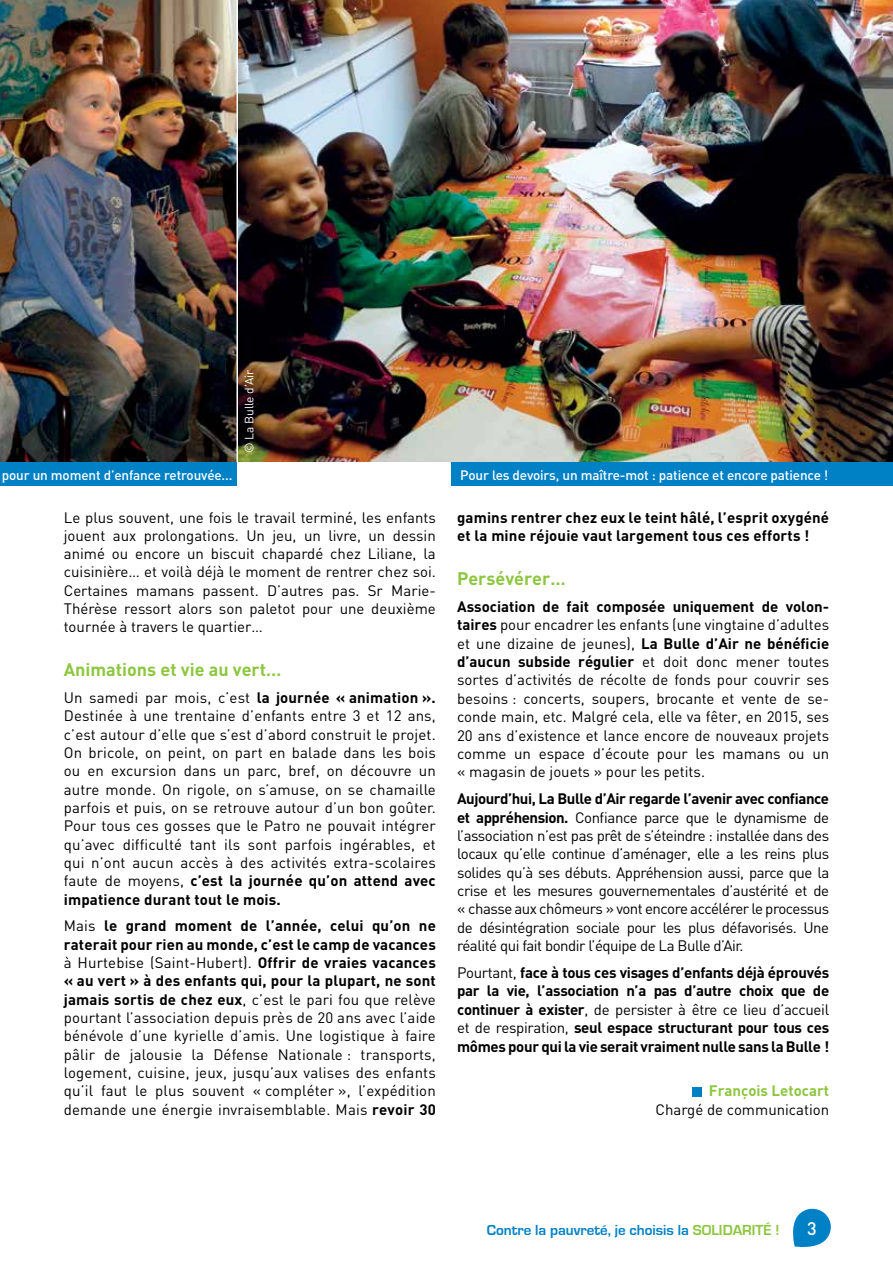
<style>
.page{position:relative;width:893px;height:1263px;background:#fff}
.page>*{position:absolute;margin:0;border:0;box-sizing:border-box;transform-origin:0 0}
.t1{font:700 18px "DIN";color:#8dc63f}
.t2{font:500 18px "DIN";color:#fff}
.t3{font:15px/18.3px "DIN";color:#000;text-align:justify}
.t4{font:700 15px/18.3px "DIN";letter-spacing:.01em;color:#000}
.t5{font:700 15px "Eurostile";color:#0081c6}
.t6{font:700 15px "DIN";color:#8dc63f}
.t7{font:500 13.5px "DIN";letter-spacing:-.01em;color:#fff}
.t8{font:12px "DIN";letter-spacing:-.01em;color:#fff}
.s1{font-weight:700}
.s2{font-weight:400}
.s3{color:#8dc63f}
</style>
<div class="page">
<svg style="left:793px;top:1208px;width:38px;height:40px"></svg>
<div style="left:692px;top:1087px;width:10px;height:9px;background:#0081c6"></div>
<img style="left:238px;top:0;width:655px;height:463px">
<img style="left:0;top:0;width:237px;height:463px">
<div style="left:0;top:462px;width:236px;height:24px;background:#0081c6"></div>
<div style="left:452px;top:462px;width:441px;height:24px;background:#0081c6"></div>
<p class="t8" style="left:242px;top:453px;width:85px;rotate:-90deg">© La Bulle d’Air</p>
<p class="t7" style="left:2px;top:466px;width:232px">pour un moment d’enfance retrouvée...</p>
<p class="t7" style="left:460px;top:466px;width:370px">Pour les devoirs, un maître-mot : patience et encore patience !</p>
<p class="t3" style="left:64px;top:508px;width:374px">Le plus souvent, une fois le travail terminé, les enfants jouent aux prolongations. Un jeu, un livre, un dessin animé ou encore un biscuit chapardé chez Liliane, la cuisinière… et voilà déjà le moment de rentrer chez soi.<br>Certaines mamans passent. D’autres pas. Sr Marie-Thérèse ressort alors son paletot pour une deuxième tournée à travers le quartier…</p>
<p class="t1" style="left:64px;top:658px;width:219px">Animations et vie au vert…</p>
<p class="t3" style="left:64px;top:688px;width:374px">Un samedi par mois, c’est <span class="s1">la journée « animation ».<br></span>Destinée à une trentaine d’enfants entre 3 et 12 ans, c’est autour d’elle que s’est d’abord construit le projet.<br>On bricole, on peint, on part en balade dans les bois ou en excursion dans un parc, bref, on découvre un autre monde. On rigole, on s’amuse, on se chamaille parfois et puis, on se retrouve autour d’un bon goûter.<br>Pour tous ces gosses que le Patro ne pouvait intégrer qu’avec difficulté tant ils sont parfois ingérables, et qui n’ont aucun accès à des activités extra-scolaires faute de moyens, <span class="s1">c’est la journée qu’on attend avec impatience durant tout le mois.</span></p>
<p class="t3" style="left:64px;top:916px;width:374px">Mais <span class="s1">le grand moment de l’année, celui qu’on ne raterait pour rien au monde, c’est le camp de vacances </span>à Hurtebise (Saint-Hubert). <span class="s1">Offrir de vraies vacances « au vert » à des enfants qui, pour la plupart, ne sont jamais sortis de chez eux</span>, c’est le pari fou que relève pourtant l’association depuis près de 20 ans avec l’aide bénévole d’une kyrielle d’amis. Une logistique à faire pâlir de jalousie la Défense Nationale : transports, logement, cuisine, jeux, jusqu’aux valises des enfants qu’il faut le plus souvent « compléter », l’expédition demande une énergie invraisemblable. Mais <span class="s1">revoir 30</span></p>
<p class="t4" style="left:457px;top:507px;width:374px">gamins rentrer chez eux le teint hâlé, l’esprit oxygéné et la mine réjouie vaut largement tous ces efforts !</p>
<p class="t1" style="left:457px;top:567px;width:110px">Persévérer…</p>
<p class="t3" style="left:457px;top:597px;width:374px"><span class="s1">Association de fait composée uniquement de volon&shy;taires</span> pour encadrer les enfants (une vingtaine d’adultes et une dizaine de jeunes), <span class="s1">La Bulle d’Air ne bénéficie d’aucun subside régulier</span> et doit donc mener toutes sortes d’activités de récolte de fonds pour couvrir ses besoins : concerts, soupers, brocante et vente de se&shy;conde main, etc. Malgré cela, elle va fêter, en 2015, ses 20 ans d’existence et lance encore de nouveaux projets comme un espace d’écoute pour les mamans ou un « magasin de jouets » pour les petits.</p>
<p class="t3" style="left:457px;top:789px;width:374px"><span class="s1">Aujourd’hui, La Bulle d’Air regarde l’avenir avec confiance et appréhension.</span> Confiance parce que le dynamisme de l’association n’est pas prêt de s’éteindre : installée dans des locaux qu’elle continue d’aménager, elle a les reins plus solides qu’à ses débuts. Appréhension aussi, parce que la crise et les mesures gouvernementales d’austérité et de « chasse aux chômeurs » vont encore accélérer le processus de désintégration sociale pour les plus défavorisés. Une réalité qui fait bondir l’équipe de La Bulle d’Air.</p>
<p class="t4" style="left:457px;top:963px;width:374px;text-align:justify"><span class="s2">Pourtant,</span> face à tous ces visages d’enfants déjà éprouvés par la vie, l’association n’a pas d’autre choix que de continuer à exister<span class="s2">, de persister à être ce lieu d’accueil et de respiration,</span> seul espace structurant pour tous ces mômes pour qui la vie serait vraiment nulle sans la Bulle !</p>
<p class="t6" style="left:709px;top:1081px;width:122px">François Letocart</p>
<p class="t3" style="left:655px;top:1100px;width:175px">Chargé de communication</p>
<p class="t5" style="left:487px;top:1222px;width:294px">Contre la pauvreté, je choisis la <span class="s3">SOLIDARITÉ !</span></p>
<p class="t2" style="left:807px;top:1217px;width:11px">3</p>
</div>
